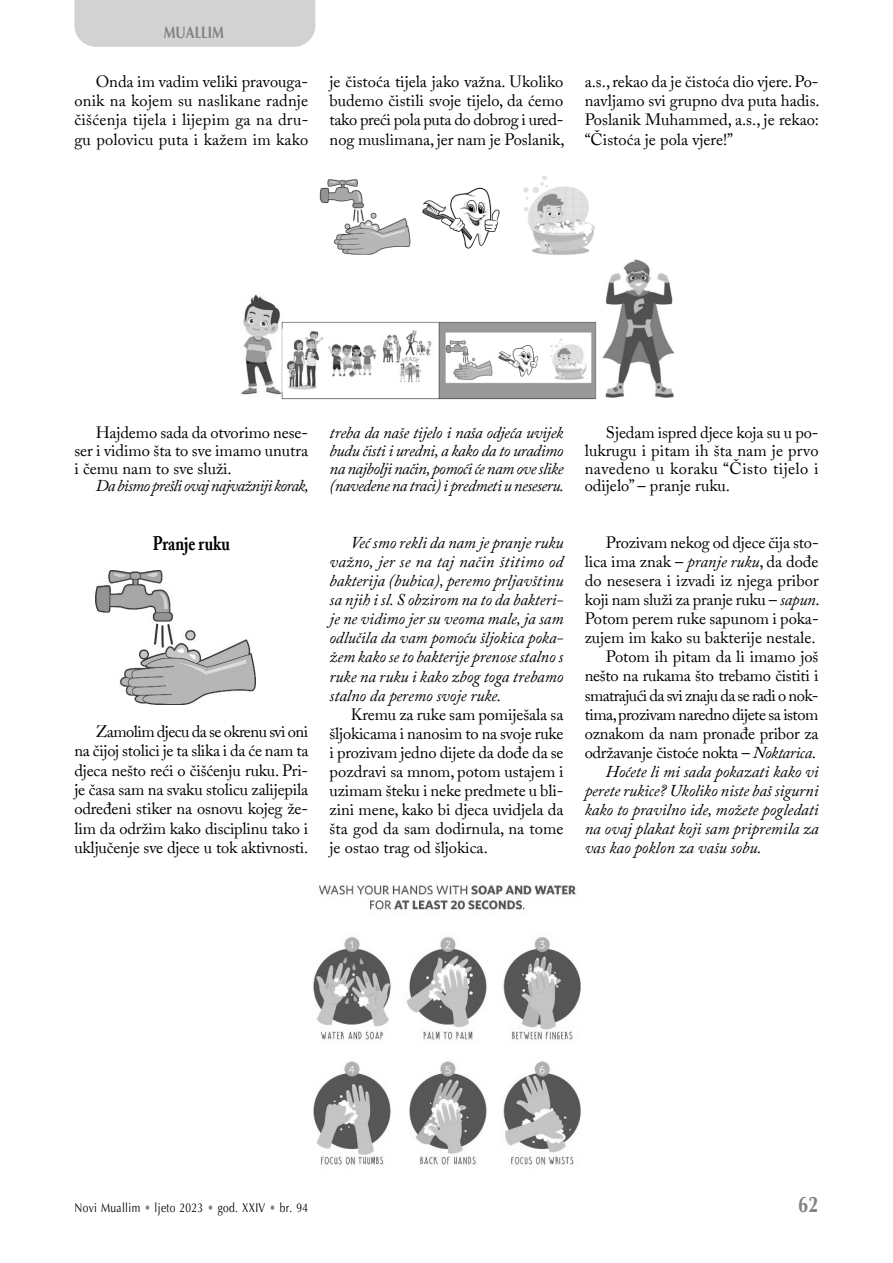
<style>
.page{position:relative;width:893px;height:1263px;background:#fff}
.page>*{position:absolute;margin:0;border:0;box-sizing:border-box;transform-origin:0 0}
.t1{font:700 22.5px "Optima";color:#818181;scale:.8 1}
.t2{font:700 19.5px "Adobe Caslon Pro";color:#000;scale:.8 1}
.t3{font:16.5px/19.4px "Adobe Caslon Pro";color:#000;text-align:justify}
.t4{font:italic 16.5px/19px "Adobe Caslon Pro";letter-spacing:-.005em;color:#000;text-align:justify}
.t5{font:16.5px "Adobe Caslon Pro";letter-spacing:-.02em;color:#000}
.t6{font:italic 16.5px "Adobe Caslon Pro";letter-spacing:-.04em;color:#000}
.t7{font:16.5px "Adobe Caslon Pro";letter-spacing:-.035em;color:#000}
.t8{font:16.5px "Adobe Caslon Pro";letter-spacing:-.03em;color:#000}
.t9{font:700 16.5px "Optima";color:#818181;scale:.8 1}
.t10{font:12.75px "Optima";letter-spacing:.035em;color:#000;scale:.8 1}
.s1{font-style:italic}
.s2{color:#818181}
</style>
<div class="page">
<div style="left:74px;top:0;width:241px;height:47px;background:#d2d2d2"></div>
<img style="left:320px;top:177px;width:274px;height:78px">
<img style="left:241px;top:259px;width:432px;height:140px">
<img style="left:96px;top:571px;width:159px;height:134px">
<img style="left:313px;top:885px;width:268px;height:280px">
<p class="t9" style="left:164px;top:22px;width:77px">MUALLIM</p>
<p class="t3" style="left:74px;top:71px;width:235px;text-indent:21px">Onda im vadim veliki pravouga&shy;onik na kojem su naslikane radnje čišćenja tijela i lijepim ga na dru&shy;gu polovicu puta i kažem im kako</p>
<p class="t3" style="left:330px;top:71px;width:237px">je čistoća tijela jako važna. Ukoliko budemo čistili svoje tijelo, da ćemo tako preći pola puta do dobrog i ured&shy;nog muslimana, jer nam je Poslanik,</p>
<p class="t3" style="left:585px;top:71px;width:237px">a.s., rekao da je čistoća dio vjere. Po&shy;navljamo svi grupno dva puta hadis.<br>Poslanik Muhammed, a.s., je rekao: “Čistoća je pola vjere!”</p>
<p class="t3" style="left:74px;top:424px;width:235px;line-height:17.7px;text-indent:21px">Hajdemo sada da otvorimo nese&shy;ser i vidimo šta to sve imamo unutra i čemu nam to sve služi.</p>
<p class="t6" style="left:96px;top:476px;width:215px">Da bismo prešli ovaj najvažniji korak,</p>
<p class="t2" style="left:153px;top:532px;width:98px">Pranje ruku</p>
<p class="t3" style="left:74px;top:721px;width:236px;text-indent:21px">Zamolim djecu da se okrenu svi oni na čijoj stolici je ta slika i da će nam ta djeca nešto reći o čišćenju ruku. Pri&shy;je časa sam na svaku stolicu zalijepila određeni stiker na osnovu kojeg že&shy;lim da održim kako disciplinu tako i uključenje sve djece u tok aktivnosti.</p>
<p class="t4" style="left:330px;top:424px;width:236px;line-height:17.7px">treba da naše tijelo i naša odjeća uvijek budu čisti i uredni, a kako da to uradimo na najbolji način, pomoći će nam ove slike (navedene na traci) i predmeti u neseseru.</p>
<p class="t3" style="left:585px;top:424px;width:235px;line-height:17.7px;text-indent:21px">Sjedam ispred djece koja su u po&shy;lukrugu i pitam ih šta nam je prvo navedeno u koraku “Čisto tijelo i odijelo” – pranje ruku.</p>
<p class="t4" style="left:330px;top:533px;width:235px;text-indent:21px">Već smo rekli da nam je pranje ruku važno, jer se na taj način štitimo od bakterija (bubica), peremo prljavštinu sa njih i sl. S obzirom na to da bakteri&shy;je ne vidimo jer su veoma male, ja sam odlučila da vam pomoću šljokica poka&shy;žem kako se to bakterije prenose stalno s ruke na ruku i kako zbog toga trebamo stalno da peremo svoje ruke.</p>
<p class="t3" style="left:330px;top:704px;width:235px;text-indent:21px">Kremu za ruke sam pomiješala sa šljokicama i nanosim to na svoje ruke i prozivam jedno dijete da dođe da se pozdravi sa mnom, potom ustajem i uzimam šteku i neke predmete u bli&shy;zini mene, kako bi djeca uvidjela da šta god da sam dodirnula, na tome je ostao trag od šljokica.</p>
<p class="t3" style="left:606px;top:532px;width:214px">Prozivam nekog od djece čija sto-</p>
<p class="t3" style="left:585px;top:552px;width:235px">lica ima znak – <span class="s1">pranje ruku</span>, da dođe</p>
<p class="t3" style="left:585px;top:571px;width:236px">do nesesera i izvadi iz njega pribor</p>
<p class="t3" style="left:585px;top:590px;width:237px">koji nam služi za pranje ruku – <span class="s1">sapun</span>.</p>
<p class="t3" style="left:585px;top:609px;width:235px">Potom perem ruke sapunom i poka-</p>
<p class="t3" style="left:585px;top:628px;width:232px">zujem im kako su bakterije nestale.</p>
<p class="t3" style="left:606px;top:647px;width:214px">Potom ih pitam da li imamo još</p>
<p class="t5" style="left:585px;top:666px;width:235px">nešto na rukama što trebamo čistiti i</p>
<p class="t7" style="left:585px;top:685px;width:235px">smatrajući da svi znaju da se radi o nok-</p>
<p class="t8" style="left:585px;top:704px;width:235px">tima, prozivam naredno dijete sa istom</p>
<p class="t3" style="left:585px;top:723px;width:235px">oznakom da nam pronađe pribor za</p>
<p class="t5" style="left:585px;top:742px;width:233px">održavanje čistoće nokta – <span class="s1">Noktarica</span>.</p>
<p class="t4" style="left:606px;top:762px;width:214px">Hoćete li mi sada pokazati kako vi</p>
<p class="t4" style="left:585px;top:781px;width:235px">perete rukice? Ukoliko niste baš sigurni</p>
<p class="t4" style="left:585px;top:800px;width:235px">kako to pravilno ide, možete pogledati</p>
<p class="t4" style="left:585px;top:819px;width:235px">na ovaj plakat koji sam pripremila za</p>
<p class="t4" style="left:585px;top:838px;width:178px">vas kao poklon za vašu sobu.</p>
<p class="t10" style="left:74px;top:1199px;width:294px">Novi Muallim <span class="s2">•</span> ljeto 2023 <span class="s2">•</span> god. XXIV <span class="s2">•</span> br. 94</p>
<h1 class="t1" style="left:798px;top:1190px;width:27px">62</h1>
</div>
